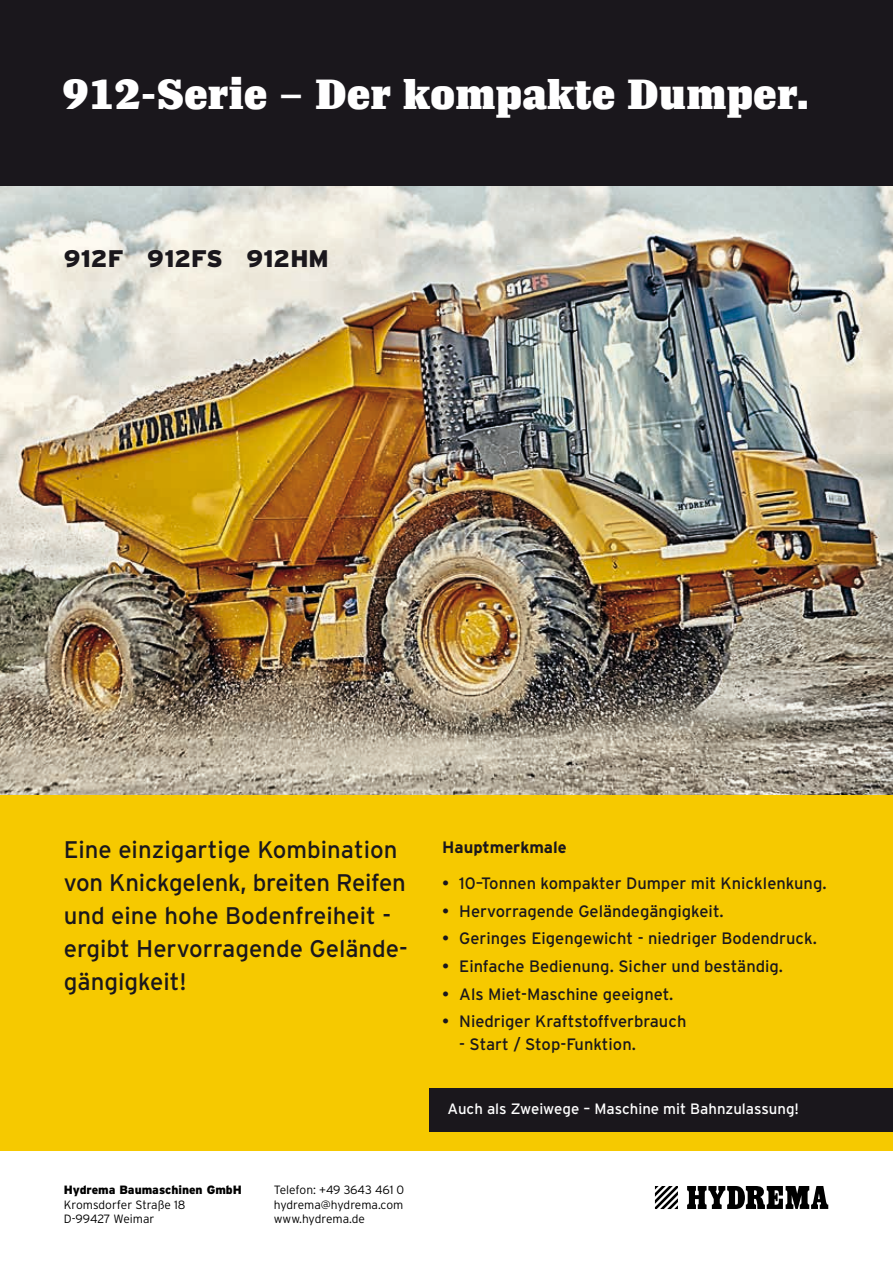
<style>
.page{position:relative;width:893px;height:1263px;background:#fff}
.page>*{position:absolute;margin:0;border:0;box-sizing:border-box;transform-origin:0 0}
.t1{font:42px "Impacto";letter-spacing:.01em;color:#fff}
.t2{font:24px/33px "Interstate";color:#1a171c}
.t3{font:900 24px "Interstate";color:#1a171c}
.t4{font:16.5px "Interstate";color:#1a171c}
.t5{font:700 16.5px "Interstate";color:#1a171c}
.t6{font:15px "Interstate";color:#fff}
.t7{font:300 12px/14.4px "Interstate";color:#000}
.t8{font:900 12px "Interstate";color:#000}
</style>
<div class="page">
<img style="left:0;top:186px;width:893px;height:609px">
<div style="left:0;top:795px;width:893px;height:356px;background:#f6c900"></div>
<div style="left:430px;top:1088px;width:463px;height:44px;background:#1a171c"></div>
<svg style="left:655px;top:1186px;width:23px;height:23px"></svg>
<svg style="left:687px;top:1186px;width:141px;height:23px"></svg>
<div style="left:0;top:0;width:892px;height:186px;background:#1a171c"></div>
<h1 class="t1" style="left:63px;top:70px;width:748px">912-Serie – Der kompakte Dumper.</h1>
<h2 class="t3" style="left:64px;top:245px;width:267px">912F 912FS 912HM</h2>
<h2 class="t2" style="left:64px;top:833px;width:346px">Eine einzigartige Kombination von Knickgelenk, breiten Reifen und eine hohe Bodenfreiheit - ergibt Hervorragende Gelände&shy;gängigkeit!</h2>
<p class="t5" style="left:442px;top:838px;width:126px">Hauptmerkmale</p>
<p class="t4" style="left:442px;top:874px;width:386px">• 10–Tonnen kompakter Dumper mit Knicklenkung.</p>
<p class="t4" style="left:442px;top:902px;width:283px">• Hervorragende Geländegängigkeit.</p>
<p class="t4" style="left:442px;top:929px;width:376px">• Geringes Eigengewicht - niedriger Bodendruck.</p>
<p class="t4" style="left:442px;top:957px;width:342px">• Einfache Bedienung. Sicher und beständig.</p>
<p class="t4" style="left:442px;top:984px;width:233px">• Als Miet-Maschine geeignet.</p>
<p class="t4" style="left:442px;top:1012px;width:246px">• Niedriger Kraftstoffverbrauch</p>
<p class="t4" style="left:459px;top:1034px;width:178px">- Start / Stop-Funktion.</p>
<p class="t8" style="left:64px;top:1183px;width:180px">Hydrema Baumaschinen GmbH</p>
<p class="t7" style="left:64px;top:1197px;width:123px">Kromsdorfer Straße 18<br>D-99427 Weimar</p>
<p class="t7" style="left:274px;top:1183px;width:132px;text-align:justify">Telefon: +49 3643 461 0 hydrema@hydrema.com www.hydrema.de</p>
<p class="t6" style="left:448px;top:1100px;width:353px">Auch als Zweiwege – Maschine mit Bahnzulassung!</p>
</div>
